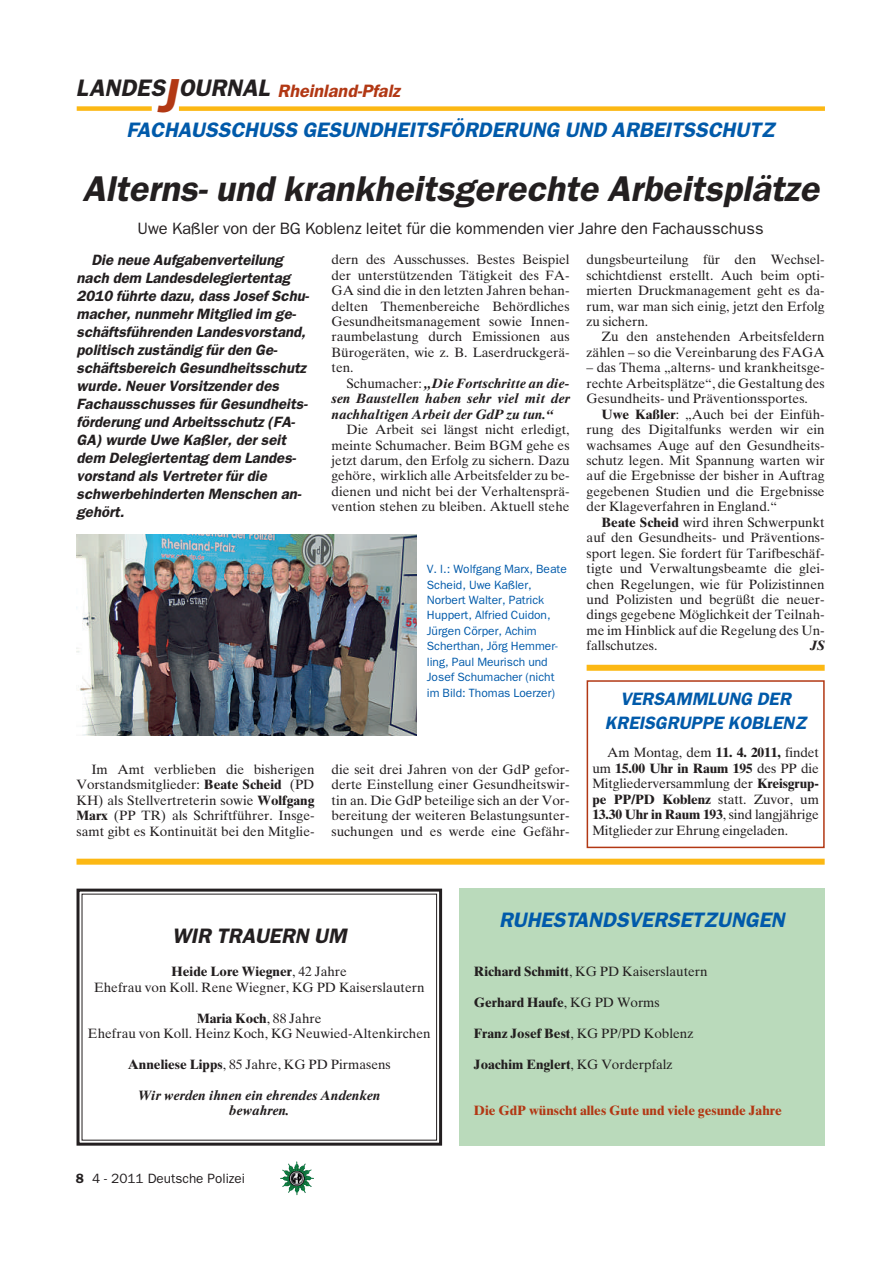
<style>
.page{position:relative;width:893px;height:1263px;background:#fff}
.page>*{position:absolute;margin:0;border:0;box-sizing:border-box;transform-origin:0 0}
.t1{font:36px "Franklin Gothic Demi Oblique OV PEXPPA";color:#231f20}
.t2{font:21px "Franklin Gothic Demi Oblique OV PEXPPA";color:#015aaa}
.t3{font:21px "Franklin Gothic Demi Oblique OV PEXPPA";color:#231f20}
.t4{font:18px/24px "Franklin Gothic Demi Oblique OV PEXPPA";color:#015aaa;text-align:center}
.t5{font:18px "Franklin Gothic Demi Oblique OV PEXPPA";color:#b23814}
.t6{font:16.5px "Franklin Gothic Book OV NEXPPA";color:#231f20}
.t7{font:15px/18px "Franklin Gothic Demi Oblique OV PEXPPA";color:#231f20}
.t8{font:13.5px/15.5px "Times Ten Roman OV JEXPPA";color:#231f20;text-align:justify}
.t9{font:13.5px/15.5px "Times Ten Bold OV KEXPPA";color:#231f20}
.t10{font:13.5px/15.5px "Times Ten Bold Italic OV LEXPPA";color:#231f20;text-align:justify}
.t11{font:13.5px "Times Ten Bold OV KEXPPA";color:#b23814}
.t12{font:13.5px "Franklin Gothic Book OV NEXPPA";color:#231f20}
.t13{font:12px/15.5px "Franklin Gothic Book OV NEXPPA";color:#015aaa}
.s1{font-size:24px;color:#231f20}
.s2{font-size:48px}
.s3{font-family:"Times Ten Bold OV KEXPPA"}
.s4{font-family:"Times Ten Roman OV JEXPPA"}
.s5{font-family:"Franklin Gothic Demi OV MEXPPA"}
</style>
<div class="page">
<img style="left:282px;top:1163px;width:32px;height:32px">
<div style="left:77px;top:106px;width:75px;height:5px;background:#fcb814"></div>
<div style="left:179px;top:106px;width:646px;height:5px;background:#fcb814"></div>
<img style="left:77px;top:535px;width:340px;height:201px">
<div style="left:587px;top:680px;width:238px;height:168px;border:2px solid #b23814"></div>
<div style="left:587px;top:665px;width:238px;height:6px;background:#fcb814"></div>
<div style="left:77px;top:859px;width:748px;height:6px;background:#fcb814"></div>
<div style="left:77px;top:889px;width:365px;height:257px;border:3px solid #231f20"></div>
<div style="left:459px;top:889px;width:366px;height:257px;background:#badabb"></div>
<h3 class="t5" style="left:76px;top:83px;width:325px"><span class="s1">LANDES</span><span class="s2">J</span><span class="s1">OURNAL</span> Rheinland-Pfalz</h3>
<h2 class="t2" style="left:127px;top:121px;width:649px">FACHAUSSCHUSS GESUNDHEITSFÖRDERUNG UND ARBEITSSCHUTZ</h2>
<h1 class="t1" style="left:82px;top:174px;width:738px">Alterns- und krankheitsgerechte Arbeitsplätze</h1>
<p class="t6" style="left:138px;top:222px;width:627px">Uwe Kaßler von der BG Koblenz leitet für die kommenden vier Jahre den Fachausschuss</p>
<p class="t7" style="left:77px;top:252px;width:234px;text-indent:15px">Die neue Aufgabenverteilung nach dem Landesdelegiertentag<br>2010 führte dazu, dass Josef Schu&shy;macher, nunmehr Mitglied im ge&shy;schäftsführenden Landesvorstand, politisch zuständig für den Ge&shy;schäftsbereich Gesundheitsschutz wurde. Neuer Vorsitzender des<br>Fachausschusses für Gesundheits&shy;förderung und Arbeitsschutz (FA-<br>GA) wurde Uwe Kaßler, der seit dem Delegiertentag dem Landes&shy;vorstand als Vertreter für die schwerbehinderten Menschen an&shy;gehört.</p>
<p class="t8" style="left:77px;top:763px;width:240px;text-indent:15px">Im Amt verblieben die bisherigen Vorstandsmitglieder: <span class="s3">Beate Scheid</span> (PD KH) als Stellvertreterin sowie <span class="s3">Wolfgang Marx</span> (PP TR) als Schriftführer. Insge&shy;samt gibt es Kontinuität bei den Mitglie-</p>
<p class="t8" style="left:332px;top:253px;width:240px">dern des Ausschusses. Bestes Beispiel der unterstützenden Tätigkeit des FA-GA sind die in den letzten Jahren behan&shy;delten Themenbereiche Behördliches Gesundheitsmanagement sowie Innen&shy;raumbelastung durch Emissionen aus Bürogeräten, wie z. B. Laserdruckgerä&shy;ten.</p>
<p class="t10" style="left:332px;top:377px;width:240px;text-indent:15px"><span class="s4">Schumacher:</span> „Die Fortschritte an die&shy;sen Baustellen haben sehr viel mit der nachhaltigen Arbeit der GdP zu tun.“</p>
<p class="t8" style="left:332px;top:423px;width:240px;text-indent:15px">Die Arbeit sei längst nicht erledigt, meinte Schumacher. Beim BGM gehe es jetzt darum, den Erfolg zu sichern. Dazu gehöre, wirklich alle Arbeitsfelder zu be&shy;dienen und nicht bei der Verhaltensprä&shy;vention stehen zu bleiben. Aktuell stehe</p>
<p class="t13" style="left:427px;top:562px;width:142px">V. l.: Wolfgang Marx, Beate<br>Scheid, Uwe Kaßler,<br>Norbert Walter, Patrick<br>Huppert, Alfried Cuidon,<br>Jürgen Cörper, Achim<br>Scherthan, Jörg Hemmer&shy;ling, Paul Meurisch und<br>Josef Schumacher (nicht im Bild: Thomas Loerzer)</p>
<p class="t8" style="left:332px;top:763px;width:240px">die seit drei Jahren von der GdP gefor&shy;derte Einstellung einer Gesundheitswir&shy;tin an. Die GdP beteilige sich an der Vor&shy;bereitung der weiteren Belastungsunter&shy;suchungen und es werde eine Gefähr-</p>
<p class="t8" style="left:587px;top:253px;width:240px">dungsbeurteilung für den Wechsel&shy;schichtdienst erstellt. Auch beim opti&shy;mierten Druckmanagement geht es da&shy;rum, war man sich einig, jetzt den Erfolg zu sichern.</p>
<p class="t8" style="left:587px;top:330px;width:240px;text-align:right">Zu den anstehenden Arbeitsfeldern zählen – so die Vereinbarung des FAGA</p>
<p class="t8" style="left:587px;top:361px;width:240px">– das Thema „alterns- und krankheitsge&shy;rechte Arbeitsplätze“, die Gestaltung des Gesundheits- und Präventionssportes.</p>
<p class="t8" style="left:587px;top:408px;width:240px;text-indent:15px"><span class="s3">Uwe Kaßler</span>: „Auch bei der Einfüh&shy;rung des Digitalfunks werden wir ein wachsames Auge auf den Gesundheits&shy;schutz legen. Mit Spannung warten wir auf die Ergebnisse der bisher in Auftrag gegebenen Studien und die Ergebnisse der Klageverfahren in England.“</p>
<p class="t8" style="left:587px;top:516px;width:240px;text-indent:15px"><span class="s3">Beate Scheid</span> wird ihren Schwerpunkt auf den Gesundheits- und Präventions&shy;sport legen. Sie fordert für Tarifbeschäf&shy;tigte und Verwaltungsbeamte die glei&shy;chen Regelungen, wie für Polizistinnen und Polizisten und begrüßt die neuer&shy;dings gegebene Möglichkeit der Teilnah&shy;me im Hinblick auf die Regelung des Un&shy;fallschutzes.</p>
<p class="t10" style="left:810px;top:639px;width:16px">JS</p>
<h3 class="t4" style="left:605px;top:688px;width:203px">VERSAMMLUNG DER<br>KREISGRUPPE KOBLENZ</h3>
<p class="t8" style="left:607px;top:747px;width:213px">Am Montag, dem <span class="s3">11. 4. 2011,</span> findet</p>
<p class="t9" style="left:592px;top:762px;width:228px"><span class="s4">um</span> 15.00 Uhr in Raum 195 <span class="s4">des PP die</span></p>
<p class="t8" style="left:592px;top:777px;width:228px">Mitgliederversammlung der <span class="s3">Kreisgrup-</span></p>
<p class="t9" style="left:592px;top:793px;width:228px">pe PP/PD Koblenz <span class="s4">statt. Zuvor, um<br></span>13.30 Uhr in Raum 193<span class="s4">, sind langjährige</span></p>
<p class="t8" style="left:592px;top:824px;width:197px">Mitglieder zur Ehrung eingeladen.</p>
<h2 class="t3" style="left:172px;top:927px;width:176px">WIR TRAUERN UM</h2>
<p class="t9" style="left:172px;top:966px;width:177px">Heide Lore Wiegner<span class="s4">, 42 Jahre</span></p>
<p class="t8" style="left:94px;top:981px;width:332px">Ehefrau von Koll. Rene Wiegner, KG PD Kaiserslautern</p>
<p class="t9" style="left:197px;top:1012px;width:126px">Maria Koch<span class="s4">, 88 Jahre</span></p>
<p class="t8" style="left:88px;top:1027px;width:344px">Ehefrau von Koll. Heinz Koch, KG Neuwied-Altenkirchen</p>
<p class="t8" style="left:128px;top:1058px;width:265px"><span class="s3">Anneliese Lipps</span>, 85 Jahre, KG PD Pirmasens</p>
<p class="t10" style="left:138px;top:1089px;width:244px;text-align:center">Wir werden ihnen ein ehrendes Andenken bewahren.</p>
<p class="t12" style="left:76px;top:1173px;width:171px"><span class="s5">8</span> 4 - 2011 Deutsche Polizei</p>
<h2 class="t2" style="left:499px;top:912px;width:287px">RUHESTANDSVERSETZUNGEN</h2>
<p class="t8" style="left:474px;top:966px;width:235px"><span class="s3">Richard Schmitt</span>, KG PD Kaiserslautern</p>
<p class="t9" style="left:474px;top:996px;width:187px">Gerhard Haufe<span class="s4">, KG PD Worms</span></p>
<p class="t8" style="left:474px;top:1027px;width:221px"><span class="s3">Franz Josef Best</span>, KG PP/PD Koblenz</p>
<p class="t9" style="left:474px;top:1058px;width:200px">Joachim Englert<span class="s4">, KG Vorderpfalz</span></p>
<p class="t11" style="left:474px;top:1106px;width:309px">Die GdP wünscht alles Gute und viele gesunde Jahre</p>
</div>
